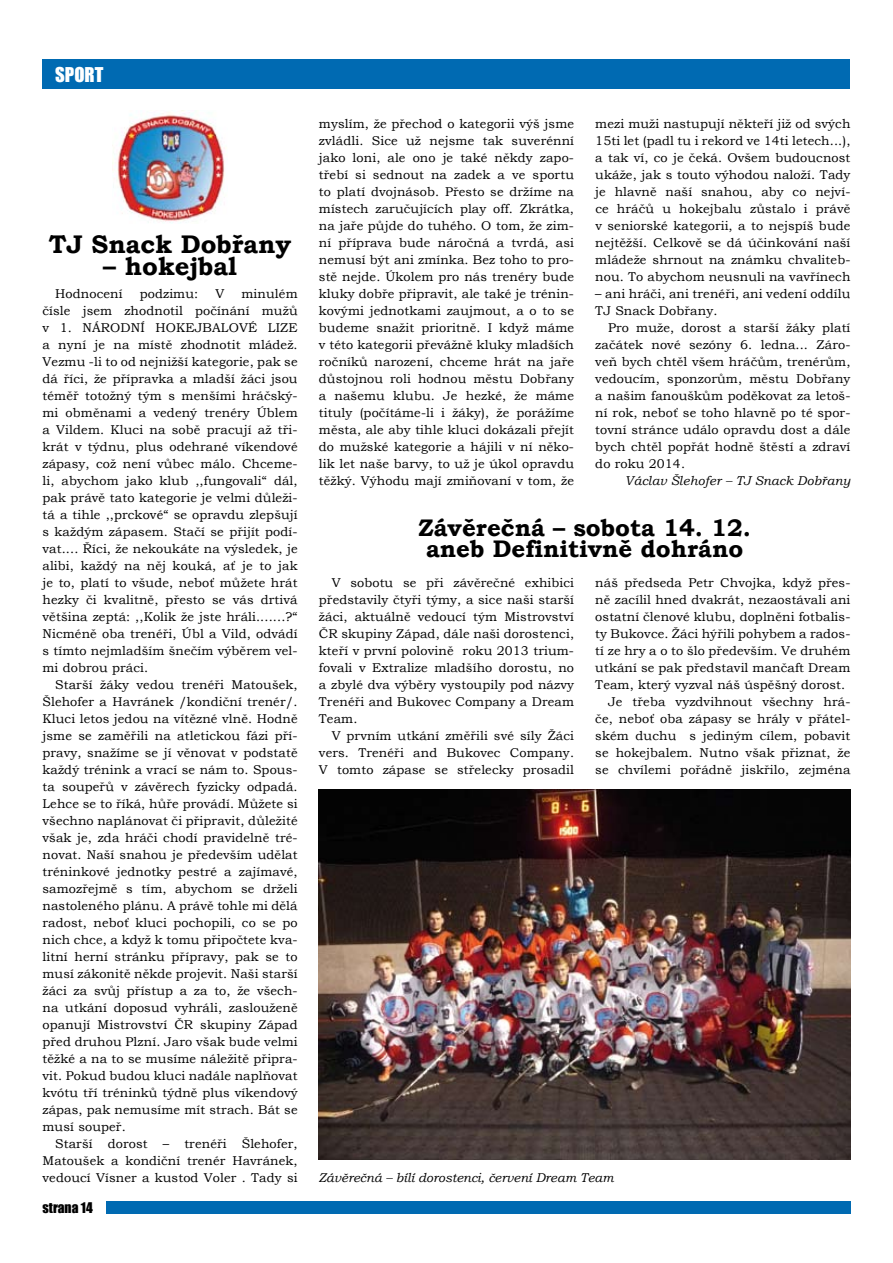
<style>
.page{position:relative;width:893px;height:1263px;background:#fff}
.page>*{position:absolute;margin:0;border:0;box-sizing:border-box;transform-origin:0 0}
.t1{font:700 25.5px "Bookman Old Style";color:#000}
.t2{font:700 24px/21px "Bookman Old Style";color:#000;text-align:center}
.t3{font:18.75px "Impact";color:#fff}
.t4{font:13.5px "Impact";color:#000}
.t5{font:12.75px/17px "Bookman Old Style";letter-spacing:.01em;color:#000;text-align:justify}
.t6{font:italic 12.75px "Bookman Old Style";color:#000}
</style>
<div class="page">
<div style="left:106px;top:1201px;width:744px;height:13px;background:#006ab2"></div>
<div style="left:43px;top:60px;width:807px;height:29px;background:#006ab2"></div>
<img style="left:117px;top:112px;width:108px;height:111px">
<img style="left:319px;top:790px;width:531px;height:370px">
<h3 class="t3" style="left:55px;top:60px;width:50px">SPORT</h3>
<h1 class="t1" style="left:49px;top:226px;width:244px">TJ Snack Dobřany</h1>
<h1 class="t1" style="left:103px;top:248px;width:135px">– hokejbal</h1>
<p class="t5" style="left:55px;top:285px;width:69px">Hodnocení</p>
<p class="t5" style="left:140px;top:285px;width:60px">podzimu:</p>
<p class="t5" style="left:215px;top:285px;width:10px">V</p>
<p class="t5" style="left:43px;top:285px;width:257px;text-indent:199px">minulém čísle jsem zhodnotil počínání mužů v 1. NÁRODNÍ HOKEJBALOVÉ LIZE a nyní je na místě zhodnotit mládež.<br>Vezmu -li to od nejnižší kategorie, pak se dá říci, že přípravka a mladší žáci jsou téměř totožný tým s menšími hráčský&shy;mi obměnami a vedený trenéry Úblem a Vildem. Kluci na sobě pracují až tři&shy;krát v týdnu, plus odehrané víkendové zápasy, což není vůbec málo. Chceme&shy;li, abychom jako klub ,,fungovali“ dál, pak právě tato kategorie je velmi důleži&shy;tá a tihle ,,prckové“ se opravdu zlepšují s každým zápasem. Stačí se přijít podí&shy;vat.... Říci, že nekoukáte na výsledek, je alibi, každý na něj kouká, ať je to jak je to, platí to všude, neboť můžete hrát hezky či kvalitně, přesto se vás drtivá většina zeptá: ,,Kolik že jste hráli.......?“ Nicméně oba trenéři, Úbl a Vild, odvádí s tímto nejmladším šnečím výběrem vel&shy;mi dobrou práci.</p>
<p class="t5" style="left:43px;top:676px;width:257px;text-indent:13px">Starší žáky vedou trenéři Matoušek, Šlehofer a Havránek /kondiční trenér/.<br>Kluci letos jedou na vítězné vlně. Hodně jsme se zaměřili na atletickou fázi pří&shy;pravy, snažíme se jí věnovat v podstatě každý trénink a vrací se nám to. Spous&shy;ta soupeřů v závěrech fyzicky odpadá.<br>Lehce se to říká, hůře provádí. Můžete si všechno naplánovat či připravit, důležité však je, zda hráči chodí pravidelně tré&shy;novat. Naší snahou je především udělat tréninkové jednotky pestré a zajímavé, samozřejmě s tím, abychom se drželi nastoleného plánu. A právě tohle mi dělá radost, neboť kluci pochopili, co se po nich chce, a když k tomu připočtete kva&shy;litní herní stránku přípravy, pak se to musí zákonitě někde projevit. Naši starší žáci za svůj přístup a za to, že všech&shy;na utkání doposud vyhráli, zaslouženě opanují Mistrovství ČR skupiny Západ před druhou Plzní. Jaro však bude velmi těžké a na to se musíme náležitě připra&shy;vit. Pokud budou kluci nadále naplňovat kvótu tří tréninků týdně plus víkendový zápas, pak nemusíme mít strach. Bát se musí soupeř.</p>
<p class="t5" style="left:43px;top:1135px;width:257px;text-indent:13px">Starší dorost – trenéři Šlehofer, Matoušek a kondiční trenér Havránek, vedoucí Vísner a kustod Voler . Tady si</p>
<p class="t4" style="left:43px;top:1197px;width:52px">strana 14</p>
<p class="t5" style="left:319px;top:115px;width:257px">myslím, že přechod o kategorii výš jsme zvládli. Sice už nejsme tak suverénní jako loni, ale ono je také někdy zapo&shy;třebí si sednout na zadek a ve sportu to platí dvojnásob. Přesto se držíme na místech zaručujících play off. Zkrátka, na jaře půjde do tuhého. O tom, že zim&shy;ní příprava bude náročná a tvrdá, asi nemusí být ani zmínka. Bez toho to pro&shy;stě nejde. Úkolem pro nás trenéry bude kluky dobře připravit, ale také je trénin&shy;kovými jednotkami zaujmout, a o to se budeme snažit prioritně. I když máme v této kategorii převážně kluky mladších ročníků narození, chceme hrát na jaře důstojnou roli hodnou městu Dobřany a našemu klubu. Je hezké, že máme tituly (počítáme-li i žáky), že porážíme města, ale aby tihle kluci dokázali přejít do mužské kategorie a hájili v ní něko&shy;lik let naše barvy, to už je úkol opravdu těžký. Výhodu mají zmiňovaní v tom, že</p>
<p class="t5" style="left:595px;top:115px;width:257px">mezi muži nastupují někteří již od svých 15ti let (padl tu i rekord ve 14ti letech...), a tak ví, co je čeká. Ovšem budoucnost ukáže, jak s touto výhodou naloží. Tady je hlavně naší snahou, aby co nejví&shy;ce hráčů u hokejbalu zůstalo i právě v seniorské kategorii, a to nejspíš bude nejtěžší. Celkově se dá účinkování naší mládeže shrnout na známku chvaliteb&shy;nou. To abychom neusnuli na vavřínech</p>
<p class="t5" style="left:595px;top:285px;width:257px">– ani hráči, ani trenéři, ani vedení oddílu<br>TJ Snack Dobřany.</p>
<p class="t5" style="left:595px;top:319px;width:257px;text-indent:13px">Pro muže, dorost a starší žáky platí začátek nové sezóny 6. ledna... Záro&shy;veň bych chtěl všem hráčům, trenérům, vedoucím, sponzorům, městu Dobřany a našim fanouškům poděkovat za letoš&shy;ní rok, neboť se toho hlavně po té spor&shy;tovní stránce událo opravdu dost a dále bych chtěl popřát hodně štěstí a zdraví do roku 2014.</p>
<p class="t6" style="left:625px;top:472px;width:227px">Václav Šlehofer – TJ Snack Dobřany</p>
<h2 class="t2" style="left:418px;top:517px;width:334px">Závěrečná – sobota 14. 12. aneb Definitivně dohráno</h2>
<p class="t5" style="left:319px;top:574px;width:257px;text-indent:13px">V sobotu se při závěrečné exhibici představily čtyři týmy, a sice naši starší žáci, aktuálně vedoucí tým Mistrovství ČR skupiny Západ, dále naši dorostenci, kteří v první polovině roku 2013 trium&shy;fovali v Extralize mladšího dorostu, no a zbylé dva výběry vystoupily pod názvy Trenéři and Bukovec Company a Dream Team.</p>
<p class="t5" style="left:319px;top:727px;width:257px;text-indent:13px">V prvním utkání změřili své síly Žáci vers. Trenéři and Bukovec Company.<br>V tomto zápase se střelecky prosadil</p>
<p class="t5" style="left:595px;top:574px;width:257px">náš předseda Petr Chvojka, když přes-</p>
<p class="t5" style="left:595px;top:591px;width:257px">ně zacílil hned dvakrát, nezaostávali ani</p>
<p class="t5" style="left:595px;top:608px;width:257px">ostatní členové klubu, doplněni fotbalis-</p>
<p class="t5" style="left:595px;top:625px;width:257px">ty Bukovce. Žáci hýřili pohybem a rados-</p>
<p class="t5" style="left:595px;top:642px;width:257px">tí ze hry a o to šlo především. Ve druhém</p>
<p class="t5" style="left:595px;top:659px;width:257px">utkání se pak představil mančaft Dream</p>
<p class="t5" style="left:595px;top:676px;width:252px">Team, který vyzval náš úspěšný dorost.</p>
<p class="t5" style="left:608px;top:693px;width:244px">Je třeba vyzdvihnout všechny hrá-</p>
<p class="t5" style="left:595px;top:710px;width:257px">če, neboť oba zápasy se hrály v přátel-</p>
<p class="t5" style="left:595px;top:727px;width:257px">ském duchu s jediným cílem, pobavit</p>
<p class="t5" style="left:595px;top:744px;width:257px">se hokejbalem. Nutno však přiznat, že</p>
<p class="t5" style="left:595px;top:761px;width:257px">se chvílemi pořádně jiskřilo, zejména</p>
<p class="t6" style="left:319px;top:1169px;width:296px">Závěrečná – bílí dorostenci, červení Dream Team</p>
</div>
